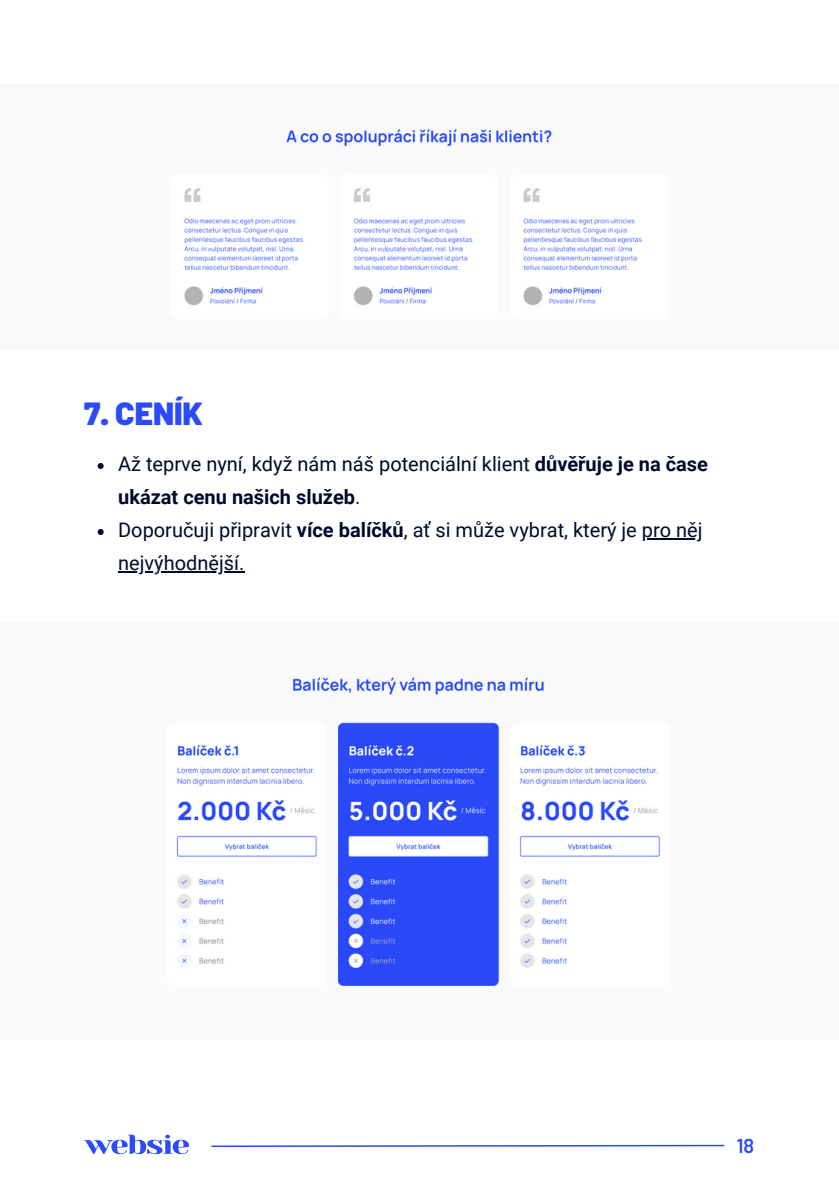
<style>
.page{position:relative;width:839px;height:1191px;background:#fff}
.page>*{position:absolute;margin:0;border:0;box-sizing:border-box;transform-origin:0 0}
.t1{font:900 32px "Barlow";color:#2a4afb}
.t2{font:20px/33px "Roboto";color:#01082d}
.t3{font:600 20px "Barlow";color:#2a4afb}
.s1{font-weight:700}
</style>
<div class="page">
<svg style="left:84px;top:1135px;width:105px;height:19px"></svg>
<svg style="left:211px;top:1144px;width:514px;height:3px"></svg>
<div style="left:0;top:623px;width:838px;height:416px;background:#f8f8f8"></div>
<div style="left:0;top:84px;width:838px;height:265px;background:#f8f8f8"></div>
<img style="left:184px;top:129px;width:459px;height:177px">
<img style="left:177px;top:677px;width:483px;height:309px">
<svg style="left:98px;top:463px;width:6px;height:6px"></svg>
<svg style="left:98px;top:529px;width:6px;height:6px"></svg>
<hr style="left:641px;top:538px;width:61px;height:2px;background:#01082d">
<hr style="left:118px;top:571px;width:126px;height:2px;background:#01082d">
<p class="t1" style="left:84px;top:393px;width:120px">7. CENÍK</p>
<p class="t2" style="left:118px;top:447px;width:591px">Až teprve nyní, když nám náš potenciální klient <span class="s1">důvěřuje je na čase ukázat cenu našich služeb</span>.</p>
<p class="t2" style="left:118px;top:513px;width:586px">Doporučuji připravit <span class="s1">více balíčků</span>, ať si může vybrat, který je pro něj nejvýhodnější.</p>
<p class="t3" style="left:736px;top:1133px;width:19px">18</p>
</div>
